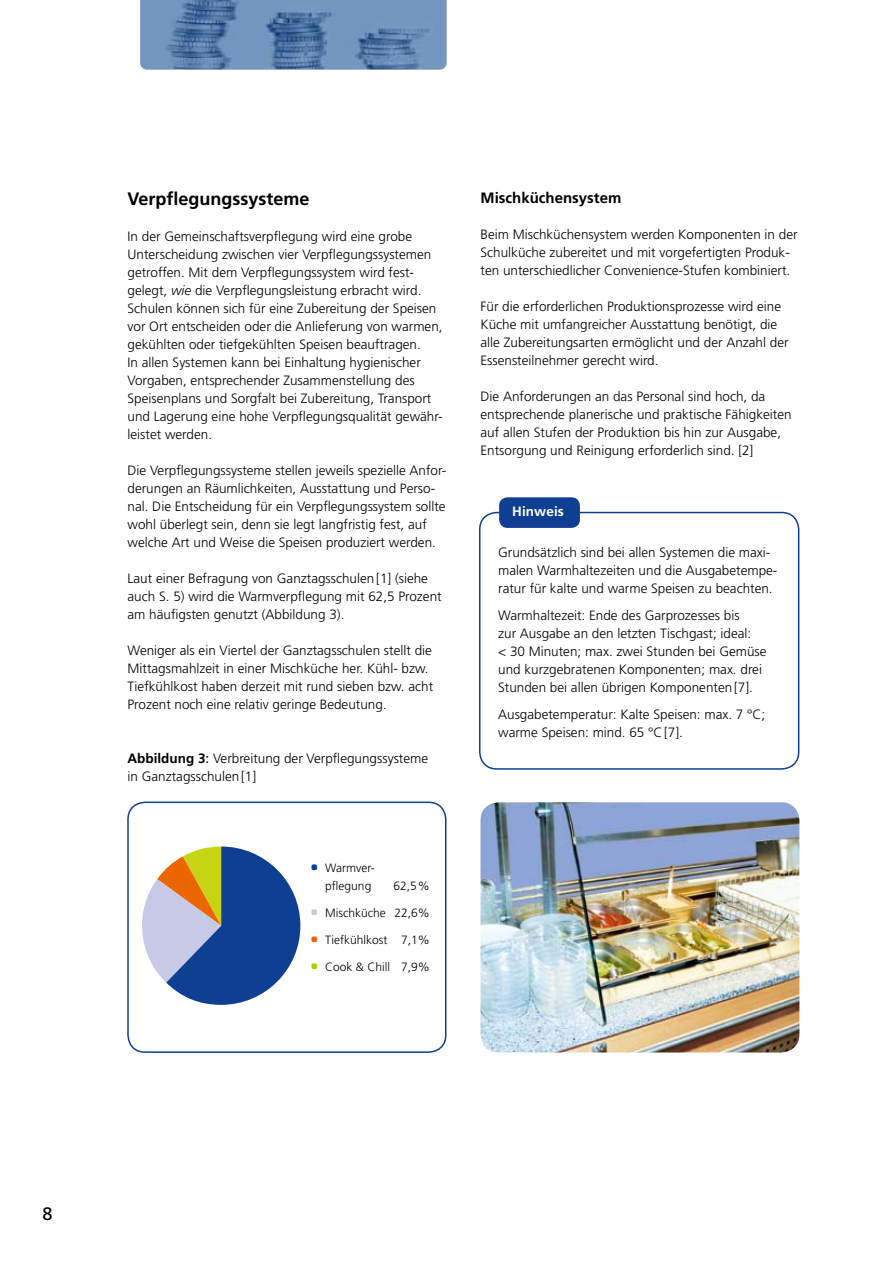
<style>
.page{position:relative;width:893px;height:1263px;background:#fff}
.page>*{position:absolute;margin:0;border:0;box-sizing:border-box;transform-origin:0 0}
.t1{font:700 18px "Frutiger";color:#000}
.t2{font:18px "Frutiger";color:#000}
.t3{font:700 15px "Frutiger";color:#000}
.t4{font:300 13.5px/18px "Frutiger";color:#000}
.t5{font:700 13.5px "Frutiger";letter-spacing:.01em;color:#fff}
.t6{font:300 12px/18px "Frutiger";color:#000;text-align:right}
.s1{font-style:italic}
.s2{font-weight:700}
.s3{font-weight:400}
.s4{font-family:"Harlem";font-weight:700;font-size:13.5px;color:#0f3f94}
.s5{font-family:"Harlem";font-weight:700;font-size:13.5px;color:#c7c9e7}
.s6{font-family:"Harlem";font-weight:700;font-size:13.5px;color:#ec6500}
.s7{font-family:"Harlem";font-weight:700;font-size:13.5px;color:#aecb00}
</style>
<div class="page">
<img style="left:140px;top:0;width:306px;height:69px">
<div style="left:479px;top:512px;width:320px;height:258px;border:2px solid #0f3f93;border-radius:17px"></div>
<div style="left:499px;top:497px;width:81px;height:31px;background:#0f3f93;border-radius:9px"></div>
<div style="left:127px;top:801px;width:319px;height:252px;border:2px solid #0f3f93;border-radius:17px"></div>
<svg style="left:142px;top:846px;width:158px;height:159px"></svg>
<img style="left:480px;top:802px;width:319px;height:250px">
<h1 class="t1" style="left:128px;top:189px;width:184px">Verpflegungssysteme</h1>
<p class="t4" style="left:128px;top:228px;width:317px">In der Gemeinschaftsverpflegung wird eine grobe Unterscheidung zwischen vier Verpflegungssystemen getroffen. Mit dem Verpflegungssystem wird fest&shy;gelegt, <span class="s1">wie</span> die Verpflegungsleistung erbracht wird.<br>Schulen können sich für eine Zubereitung der Speisen vor Ort entscheiden oder die Anlieferung von warmen, gekühlten oder tiefgekühlten Speisen beauftragen.<br>In allen Systemen kann bei Einhaltung hygienischer Vorgaben, entsprechender Zusammenstellung des Speisenplans und Sorgfalt bei Zubereitung, Transport und Lagerung eine hohe Verpflegungsqualität gewähr&shy;leistet werden.</p>
<p class="t4" style="left:128px;top:462px;width:320px">Die Verpflegungssysteme stellen jeweils spezielle Anfor&shy;derungen an Räumlichkeiten, Ausstattung und Perso&shy;nal. Die Entscheidung für ein Verpflegungssystem sollte wohl überlegt sein, denn sie legt langfristig fest, auf welche Art und Weise die Speisen produziert werden.</p>
<p class="t4" style="left:128px;top:570px;width:316px">Laut einer Befragung von Ganztagsschulen [1] (siehe auch S. 5) wird die Warmverpflegung mit 62,5 Prozent am häufigsten genutzt (Abbildung 3).</p>
<p class="t4" style="left:128px;top:642px;width:307px">Weniger als ein Viertel der Ganztagsschulen stellt die Mittagsmahlzeit in einer Mischküche her. Kühl- bzw.<br>Tiefkühlkost haben derzeit mit rund sieben bzw. acht Prozent noch eine relativ geringe Bedeutung.</p>
<p class="t4" style="left:128px;top:749px;width:302px"><span class="s2">Abbildung 3</span><span class="s3">:</span> Verbreitung der Verpflegungssysteme in Ganztagsschulen [1]</p>
<p class="t6" style="left:311px;top:859px;width:65px"><span class="s4">•</span> Warmver&shy;pflegung</p>
<p class="t6" style="left:393px;top:877px;width:38px">62,5%</p>
<p class="t6" style="left:311px;top:904px;width:120px"><span class="s5">•</span> Mischküche 22,6%</p>
<p class="t6" style="left:311px;top:931px;width:120px"><span class="s6">•</span> Tiefkühlkost 7,1%</p>
<p class="t6" style="left:311px;top:958px;width:120px"><span class="s7">•</span> Cook &amp; Chill 7,9%</p>
<p class="t3" style="left:480px;top:189px;width:142px">Mischküchensystem</p>
<p class="t4" style="left:480px;top:225px;width:319px">Beim Mischküchensystem werden Komponenten in der<br>Schulküche zubereitet und mit vorgefertigten Produk&shy;ten unterschiedlicher Convenience-Stufen kombiniert.</p>
<p class="t4" style="left:480px;top:297px;width:310px">Für die erforderlichen Produktionsprozesse wird eine Küche mit umfangreicher Ausstattung benötigt, die alle Zubereitungsarten ermöglicht und der Anzahl der Essensteilnehmer gerecht wird.</p>
<p class="t4" style="left:480px;top:387px;width:313px">Die Anforderungen an das Personal sind hoch, da entsprechende planerische und praktische Fähigkeiten auf allen Stufen der Produktion bis hin zur Ausgabe, Entsorgung und Reinigung erforderlich sind. [2]</p>
<p class="t5" style="left:512px;top:503px;width:53px">Hinweis</p>
<p class="t4" style="left:498px;top:543px;width:281px">Grundsätzlich sind bei allen Systemen die maxi&shy;malen Warmhaltezeiten und die Ausgabetempe&shy;ratur für kalte und warme Speisen zu beachten.</p>
<p class="t4" style="left:498px;top:606px;width:270px">Warmhaltezeit: Ende des Garprozesses bis<br>zur Ausgabe an den letzten Tischgast; ideal:<br>&lt; 30 Minuten; max. zwei Stunden bei Gemüse und kurzgebratenen Komponenten; max. drei Stunden bei allen übrigen Komponenten [7].</p>
<p class="t4" style="left:498px;top:705px;width:269px">Ausgabetemperatur: Kalte Speisen: max. 7 °C; warme Speisen: mind. 65 °C [7].</p>
<h1 class="t2" style="left:43px;top:1203px;width:12px">8</h1>
</div>
